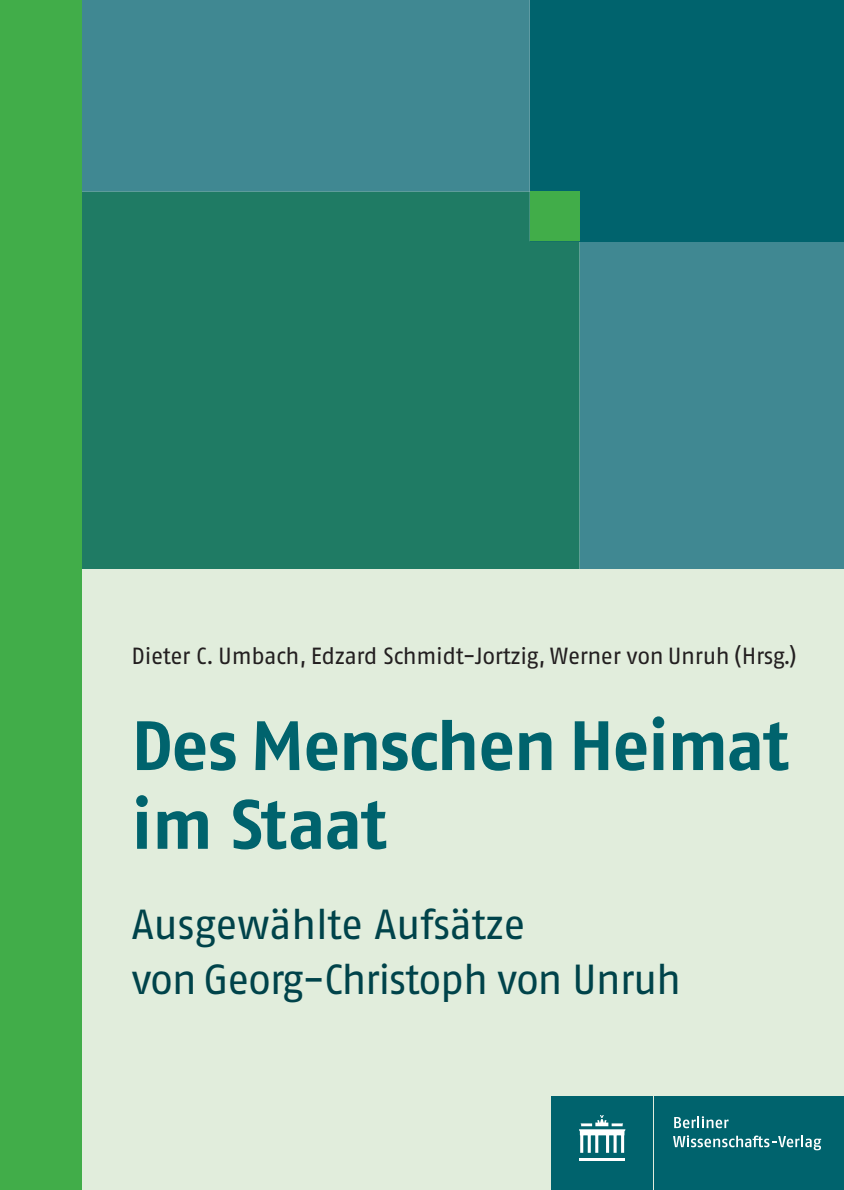
<style>
.page{position:relative;width:844px;height:1190px;background:#fff}
.page>*{position:absolute;margin:0;border:0;box-sizing:border-box;transform-origin:0 0}
.t1{font:700 69.65px/78.8px "Fago Pro";letter-spacing:-.02em;color:#00636d}
.t2{font:42px/54.2px "Fago Pro";letter-spacing:-.03em;color:#00434a}
.t3{font:23.45px "Fago Pro";letter-spacing:-.015em;color:#231f20}
</style>
<div class="page">
<div style="left:82px;top:0;width:761px;height:570px;background:#408892"></div>
<div style="left:530px;top:0;width:313px;height:241px;background:#00636d"></div>
<div style="left:82px;top:192px;width:497px;height:378px;background:#1f7b64"></div>
<div style="left:0;top:570px;width:843px;height:620px;background:#e1eddc"></div>
<div style="left:0;top:0;width:82px;height:1190px;background:#41ad49"></div>
<div style="left:654px;top:1096px;width:189px;height:94px;background:#00636d"></div>
<div style="left:551px;top:1096px;width:101px;height:94px;background:#00636d"></div>
<hr style="left:579px;top:1158px;width:46px;height:2px;background:#fff">
<svg style="left:579px;top:1115px;width:46px;height:38px"></svg>
<svg style="left:674px;top:1116px;width:54px;height:12px"></svg>
<svg style="left:673px;top:1135px;width:148px;height:15px"></svg>
<div style="left:530px;top:192px;width:49px;height:49px;background:#41ad49"></div>
<p class="t3" style="left:131px;top:647px;width:666px">Dieter C. Umbach, Edzard Schmidt-Jortzig, Werner von Unruh (Hrsg.)</p>
<h1 class="t1" style="left:131px;top:712px;width:659px">Des Menschen Heimat im Staat</h1>
<h2 class="t2" style="left:131px;top:901px;width:551px">Ausgewählte Aufsätze<br>von Georg-Christoph von Unruh</h2>
</div>
